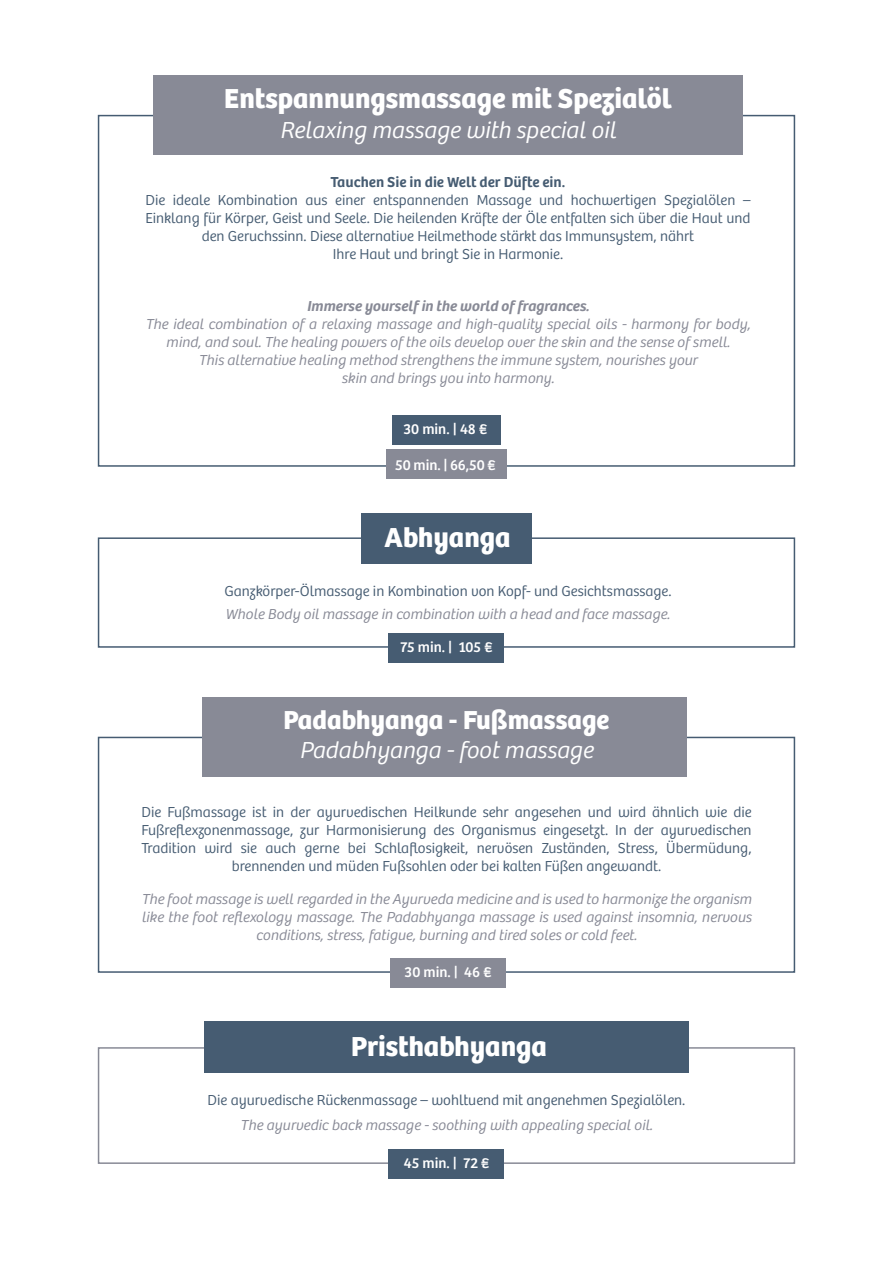
<style>
.page{position:relative;width:893px;height:1263px;background:#fff}
.page>*{position:absolute;margin:0;border:0;box-sizing:border-box;transform-origin:0 0}
.t1{font:700 28.5px "Bree";color:#fff}
.t2{font:700 27px "Bree";color:#fff}
.t3{font:italic 300 24px "Bree";color:#fff}
.t4{font:300 15px/18px "Bree";color:#465c72;text-align:center}
.t5{font:italic 300 15px/18px "Bree";color:#888a96;text-align:center}
.t6{font:15px "Bree";color:#fff}
.t7{font:italic 600 15px "Bree";color:#888a96}
.t8{font:600 15px "Bree";color:#465c72}
</style>
<div class="page">
<div style="left:153px;top:75px;width:590px;height:80px;background:#888a96"></div>
<div style="left:392px;top:415px;width:109px;height:29px;background:#465c72"></div>
<div style="left:386px;top:450px;width:121px;height:29px;background:#888a96"></div>
<div style="left:98px;top:537px;width:697px;height:111px;border:2px solid #465c72"></div>
<div style="left:361px;top:513px;width:170px;height:50px;background:#465c72"></div>
<div style="left:389px;top:634px;width:115px;height:29px;background:#465c72"></div>
<div style="left:98px;top:1047px;width:697px;height:117px;border:2px solid #888a96"></div>
<div style="left:204px;top:1022px;width:485px;height:51px;background:#465c72"></div>
<div style="left:389px;top:1149px;width:115px;height:29px;background:#465c72"></div>
<div style="left:98px;top:737px;width:697px;height:236px;border:2px solid #465c72"></div>
<div style="left:202px;top:697px;width:485px;height:79px;background:#888a96"></div>
<div style="left:390px;top:958px;width:116px;height:29px;background:#888a96"></div>
<h1 class="t1" style="left:224px;top:81px;width:449px">Entspannungsmassage mit Spezialöl</h1>
<h3 class="t3" style="left:280px;top:116px;width:338px">Relaxing massage with special oil</h3>
<p class="t8" style="left:331px;top:173px;width:236px">Tauchen Sie in die Welt der Düfte ein.</p>
<p class="t4" style="left:145px;top:191px;width:607px">Die ideale Kombination aus einer entspannenden Massage und hochwertigen Spezialölen – Einklang für Körper, Geist und Seele. Die heilenden Kräfte der Öle entfalten sich über die Haut und den Geruchssinn. Diese alternative Heilmethode stärkt das Immunsystem, nährt<br>Ihre Haut und bringt Sie in Harmonie.</p>
<p class="t7" style="left:307px;top:297px;width:284px">Immerse yourself in the world of fragrances.</p>
<p class="t5" style="left:145px;top:315px;width:606px">The ideal combination of a relaxing massage and high-quality special oils - harmony for body, mind, and soul. The healing powers of the oils develop over the skin and the sense of smell.<br>This alternative healing method strengthens the immune system, nourishes your<br>skin and brings you into harmony.</p>
<p class="t6" style="left:403px;top:420px;width:85px">30 min. | 48 €</p>
<p class="t6" style="left:395px;top:456px;width:102px">50 min. | 66,50 €</p>
<h1 class="t1" style="left:385px;top:520px;width:127px">Abhyanga</h1>
<p class="t4" style="left:224px;top:582px;width:449px">Ganzkörper-Ölmassage in Kombination von Kopf- und Gesichtsmassage.</p>
<p class="t5" style="left:225px;top:605px;width:447px">Whole Body oil massage in combination with a head and face massage.</p>
<p class="t6" style="left:401px;top:638px;width:93px">75 min. | 105 €</p>
<h2 class="t2" style="left:283px;top:703px;width:327px">Padabhyanga - Fußmassage</h2>
<h3 class="t3" style="left:299px;top:737px;width:295px">Padabhyanga - foot massage</h3>
<p class="t4" style="left:141px;top:803px;width:612px">Die Fußmassage ist in der ayurvedischen Heilkunde sehr angesehen und wird ähnlich wie die Fußreflexzonenmassage, zur Harmonisierung des Organismus eingesetzt. In der ayurvedischen Tradition wird sie auch gerne bei Schlaflosigkeit, nervösen Zuständen, Stress, Übermüdung, brennenden und müden Fußsohlen oder bei kalten Füßen angewandt.</p>
<p class="t5" style="left:141px;top:891px;width:612px">The foot massage is well regarded in the Ayurveda medicine and is used to harmonize the organism like the foot reflexology massage. The Padabhyanga massage is used against insomnia, nervous conditions, stress, fatigue, burning and tired soles or cold feet.</p>
<p class="t6" style="left:405px;top:963px;width:88px">30 min. | 46 €</p>
<h1 class="t1" style="left:351px;top:1029px;width:197px">Pristhabhyanga</h1>
<p class="t4" style="left:208px;top:1091px;width:479px">Die ayurvedische Rückenmassage – wohltuend mit angenehmen Spezialölen.</p>
<p class="t5" style="left:240px;top:1116px;width:414px">The ayurvedic back massage - soothing with appealing special oil.</p>
<p class="t6" style="left:404px;top:1154px;width:87px">45 min. | 72 €</p>
</div>
